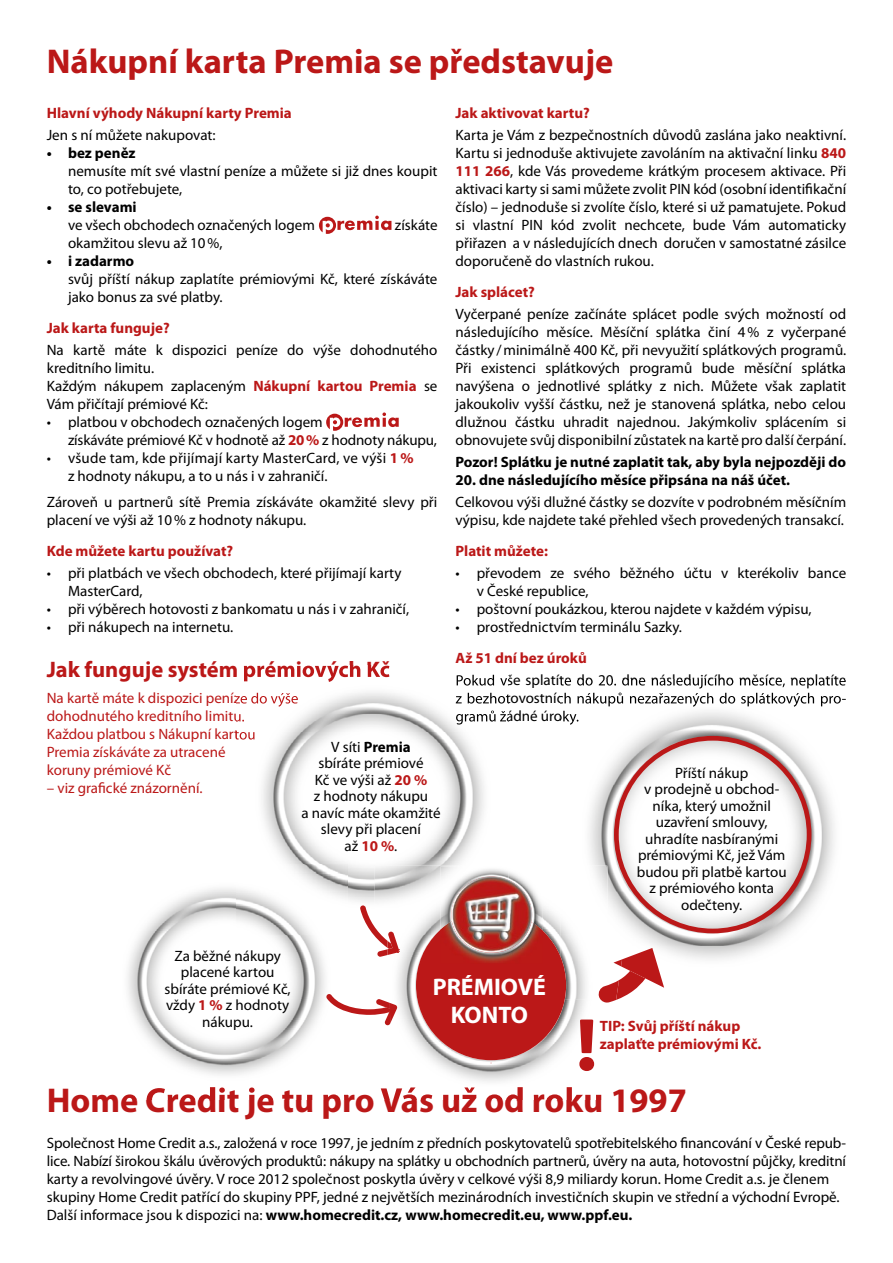
<style>
.page{position:relative;width:893px;height:1263px;background:#fff}
.page>*{position:absolute;margin:0;border:0;box-sizing:border-box;transform-origin:0 0}
.t1{font:700 34.5px "Myriad Pro";color:#bb1818}
.t2{font:700 24px/28.5px "Myriad Pro";color:#fff;text-align:center}
.t3{font:700 22.5px "Myriad Pro";color:#bb1818}
.t4{font:15px/18px "Myriad Pro";color:#000}
.t5{font:700 15px/18px "Myriad Pro";color:#bb1818}
.t6{font:15px/18px "Myriad Pro";color:#bb1818}
.t7{font:700 15px "Myriad Pro";color:#000}
.s1{font-weight:700;color:#bb1818}
.s2{font-weight:700}
</style>
<div class="page">
<svg style="left:319px;top:216px;width:72px;height:18px"></svg>
<svg style="left:326px;top:412px;width:73px;height:19px"></svg>
<img style="left:128px;top:888px;width:197px;height:187px">
<img style="left:122px;top:1087px;width:225px;height:12px">
<img style="left:236px;top:666px;width:258px;height:236px">
<img style="left:236px;top:665px;width:153px;height:17px">
<img style="left:236px;top:693px;width:62px;height:14px">
<svg style="left:236px;top:711px;width:9px;height:10px"></svg>
<img style="left:236px;top:729px;width:20px;height:13px">
<img style="left:457px;top:675px;width:51px;height:13px">
<img style="left:456px;top:692px;width:52px;height:15px">
<img style="left:456px;top:710px;width:52px;height:15px">
<img style="left:236px;top:864px;width:111px;height:71px">
<img style="left:578px;top:688px;width:256px;height:272px">
<img style="left:560px;top:679px;width:286px;height:9px">
<img style="left:560px;top:692px;width:286px;height:15px">
<img style="left:560px;top:710px;width:18px;height:15px">
<svg style="left:614px;top:736px;width:197px;height:197px"></svg>
<img style="left:386px;top:935px;width:209px;height:147px">
<img style="left:380px;top:1087px;width:222px;height:12px">
<img style="left:375px;top:866px;width:65px;height:69px">
<img style="left:566px;top:866px;width:41px;height:133px">
<svg style="left:326px;top:994px;width:71px;height:31px"></svg>
<svg style="left:360px;top:905px;width:39px;height:52px"></svg>
<svg style="left:598px;top:948px;width:66px;height:55px"></svg>
<svg style="left:416px;top:876px;width:150px;height:188px"></svg>
<img style="left:440px;top:866px;width:103px;height:55px">
<img style="left:440px;top:921px;width:103px;height:42px">
<img style="left:451px;top:876px;width:81px;height:79px">
<svg style="left:579px;top:1019px;width:15px;height:52px"></svg>
<h1 class="t1" style="left:47px;top:42px;width:568px">Nákupní karta Premia se představuje</h1>
<p class="t5" style="left:47px;top:104px;width:247px">Hlavní výhody Nákupní karty Premia</p>
<p class="t4" style="left:47px;top:126px;width:170px">Jen s ní můžete nakupovat:</p>
<p class="t7" style="left:47px;top:144px;width:90px">• bez peněz</p>
<p class="t4" style="left:68px;top:162px;width:371px">nemusíte mít své vlastní peníze a můžete si již dnes koupit to, co potřebujete,</p>
<p class="t7" style="left:47px;top:198px;width:91px">• se slevami</p>
<p class="t4" style="left:68px;top:216px;width:248px">ve všech obchodech označených logem</p>
<p class="t4" style="left:395px;top:216px;width:44px">získáte</p>
<p class="t4" style="left:68px;top:234px;width:156px">okamžitou slevu až 10 %,</p>
<p class="t7" style="left:47px;top:252px;width:89px">• i zadarmo</p>
<p class="t4" style="left:68px;top:270px;width:371px">svůj příští nákup zaplatíte prémiovými Kč, které získáváte jako bonus za své platby.</p>
<p class="t5" style="left:47px;top:319px;width:124px">Jak karta funguje?</p>
<p class="t4" style="left:47px;top:341px;width:392px">Na kartě máte k dispozici peníze do výše dohodnutého kreditního limitu.<br>Každým nákupem zaplaceným <span class="s1">Nákupní kartou Premia</span> se Vám přičítají prémiové Kč:</p>
<p class="t4" style="left:68px;top:413px;width:371px;text-indent:-21px">• platbou v obchodech označených logem<br>získáváte prémiové Kč v hodnotě až <span class="s1">20 %</span> z hodnoty nákupu,</p>
<p class="t4" style="left:68px;top:449px;width:347px;text-indent:-21px">• všude tam, kde přijímají karty MasterCard, ve výši <span class="s1">1 % </span>z hodnoty nákupu, a to u nás i v zahraničí.</p>
<p class="t4" style="left:47px;top:494px;width:392px">Zároveň u partnerů sítě Premia získáváte okamžité slevy při placení ve výši až 10 % z hodnoty nákupu.</p>
<p class="t5" style="left:47px;top:542px;width:188px">Kde můžete kartu používat?</p>
<p class="t4" style="left:68px;top:565px;width:335px;text-indent:-21px">• při platbách ve všech obchodech, které přijímají karty<br>MasterCard,</p>
<p class="t4" style="left:47px;top:601px;width:364px">• při výběrech hotovosti z bankomatu u nás i v zahraničí,</p>
<p class="t4" style="left:47px;top:619px;width:188px">• při nákupech na internetu.</p>
<h3 class="t3" style="left:47px;top:657px;width:345px">Jak funguje systém prémiových Kč</h3>
<p class="t6" style="left:47px;top:690px;width:253px">Na kartě máte k dispozici peníze do výše dohodnutého kreditního limitu.<br>Každou platbou s Nákupní kartou<br>Premia získáváte za utracené<br>koruny prémiové Kč</p>
<p class="t6" style="left:47px;top:780px;width:157px">– viz grafické znázornění.</p>
<p class="t5" style="left:455px;top:104px;width:136px">Jak aktivovat kartu?</p>
<p class="t4" style="left:455px;top:126px;width:392px;text-align:justify">Karta je Vám z bezpečnostních důvodů zaslána jako neaktivní.<br>Kartu si jednoduše aktivujete zavoláním na aktivační linku <span class="s1">840<br>111 266</span>, kde Vás provedeme krátkým procesem aktivace. Při aktivaci karty si sami můžete zvolit PIN kód (osobní identifikační číslo) – jednoduše si zvolíte číslo, které si už pamatujete. Pokud si vlastní PIN kód zvolit nechcete, bude Vám automaticky přiřazen a v následujících dnech doručen v samostatné zásilce doporučeně do vlastních rukou.</p>
<p class="t5" style="left:455px;top:283px;width:81px">Jak splácet?</p>
<p class="t4" style="left:455px;top:305px;width:392px;text-align:justify">Vyčerpané peníze začínáte splácet podle svých možností od následujícího měsíce. Měsíční splátka činí 4 % z vyčerpané částky / minimálně 400 Kč, při nevyužití splátkových programů.<br>Při existenci splátkových programů bude měsíční splátka navýšena o jednotlivé splátky z nich. Můžete však zaplatit jakoukoliv vyšší částku, než je stanovená splátka, nebo celou dlužnou částku uhradit najednou. Jakýmkoliv splácením si obnovujete svůj disponibilní zůstatek na kartě pro další čerpání.</p>
<p class="t7" style="left:455px;top:454px;width:392px">Pozor! Splátku je nutné zaplatit tak, aby byla nejpozději do</p>
<p class="t7" style="left:455px;top:472px;width:336px">20. dne následujícího měsíce připsána na náš účet.</p>
<p class="t4" style="left:455px;top:494px;width:392px">Celkovou výši dlužné částky se dozvíte v podrobném měsíčním výpisu, kde najdete také přehled všech provedených transakcí.</p>
<p class="t5" style="left:455px;top:542px;width:94px">Platit můžete:</p>
<p class="t4" style="left:477px;top:565px;width:371px;text-indent:-21px">• převodem ze svého běžného účtu v kterékoliv bance v České republice,</p>
<p class="t4" style="left:455px;top:601px;width:358px">• poštovní poukázkou, kterou najdete v každém výpisu,</p>
<p class="t4" style="left:455px;top:619px;width:228px">• prostřednictvím terminálu Sazky.</p>
<p class="t5" style="left:455px;top:649px;width:133px">Až 51 dní bez úroků</p>
<p class="t4" style="left:455px;top:672px;width:392px">Pokud vše splatíte do 20. dne následujícího měsíce, neplatíte</p>
<p class="t4" style="left:301px;top:739px;width:141px;line-height:16.5px;text-align:center">V síti <span class="s2">Premia<br></span>sbíráte prémiové<br>Kč ve výši až <span class="s1">20 %<br></span>z hodnoty nákupu<br>a navíc máte okamžité slevy při placení<br>až <span class="s1">10 %</span>.</p>
<p class="t4" style="left:637px;top:765px;width:151px;line-height:16.5px;text-align:center">Příští nákup<br>v prodejně u obchod&shy;níka, který umožnil uzavření smlouvy, uhradíte nasbíranými prémiovými Kč, jež Vám budou při platbě kartou z prémiového konta odečteny.</p>
<p class="t4" style="left:165px;top:948px;width:128px;line-height:16.5px;text-align:center">Za běžné nákupy placené kartou sbíráte prémiové Kč, vždy <span class="s1">1 %</span> z hodnoty nákupu.</p>
<h2 class="t2" style="left:433px;top:972px;width:115px">PRÉMIOVÉ<br>KONTO</h2>
<p class="t5" style="left:600px;top:1017px;width:163px">TIP: Svůj příští nákup zaplaťte prémiovými Kč.</p>
<h1 class="t1" style="left:47px;top:1081px;width:642px">Home Credit je tu pro Vás už od roku 1997</h1>
<p class="t4" style="left:47px;top:1134px;width:801px">Společnost Home Credit a.s., založená v roce 1997, je jedním z předních poskytovatelů spotřebitelského financování v České repub&shy;lice. Nabízí širokou škálu úvěrových produktů: nákupy na splátky u obchodních partnerů, úvěry na auta, hotovostní půjčky, kreditní karty a revolvingové úvěry. V roce 2012 společnost poskytla úvěry v celkové výši 8,9 miliardy korun. Home Credit a.s. je členem skupiny Home Credit patřící do skupiny PPF, jedné z největších mezinárodních investičních skupin ve střední a východní Evropě.<br>Další informace jsou k dispozici na: <span class="s2">www.homecredit.cz, www.homecredit.eu, www.ppf.eu.</span></p>
</div>
